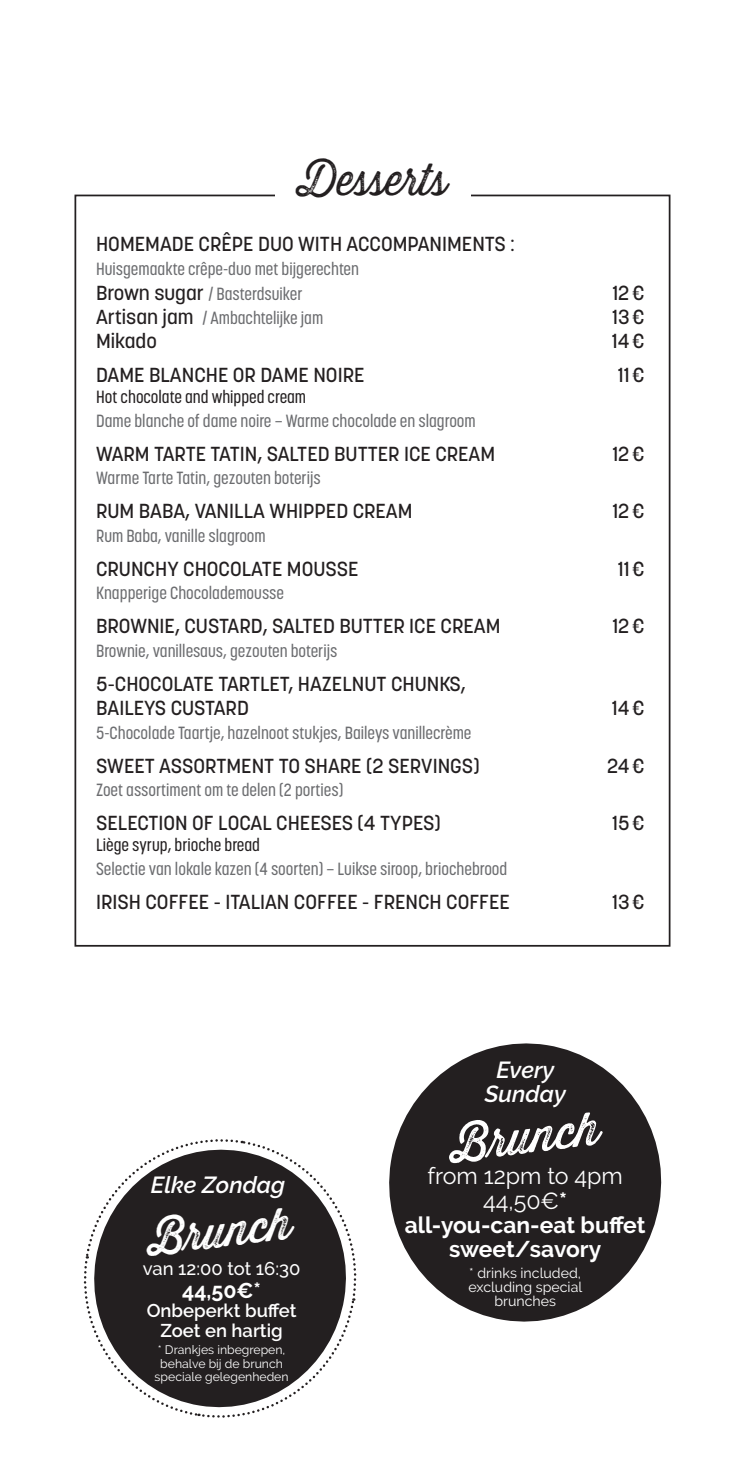
<style>
.page{position:relative;width:745px;height:1474px;background:#fff}
.page>*{position:absolute;margin:0;border:0;box-sizing:border-box;transform-origin:0 0}
.t1{font:45.15px "Thirsty Rough Reg Two";color:#fff}
.t2{font:43.75px "Thirsty Rough Lt Two";color:#231f20}
.t3{font:43.4px "Thirsty Rough Reg Two";color:#fff}
.t4{font:italic 600 23.1px/24.3px "Raleway";color:#fff;text-align:center}
.t5{font:23.1px/24.3px "Raleway";color:#fff;text-align:center}
.t6{font:700 22.75px/24.3px "Raleway";color:#fff;text-align:center}
.t7{font:700 21.35px "Raleway";color:#fff}
.t8{font:500 20.12px/24.2px "Korolev";color:#231f20}
.t9{font:600 18.38px/19.2px "Raleway";color:#fff;text-align:center}
.t10{font:500 18.38px "Raleway";color:#fff}
.t11{font:500 17.5px/24.2px "Korolev Condensed";color:#6c6d70}
.t12{font:500 17.5px "Korolev Condensed";color:#231f20}
.t13{font:14.17px/14px "Raleway";color:#fff;text-align:center}
.t14{font:12.25px/13.7px "Raleway";color:#fff;text-align:center}
.s1{font-family:"Korolev";font-size:20.12px;color:#231f20}
.s2{font-size:21.7px}
.s3{font-weight:700}
</style>
<div class="page">
<svg style="left:389px;top:1043px;width:273px;height:279px;fill:#231f20"></svg>
<svg style="left:85px;top:1140px;width:270px;height:276px;fill:#231f20"></svg>
<h2 class="t2" style="left:297px;top:148px;width:152px">Desserts</h2>
<p class="t8" style="left:96px;top:232px;width:420px">HOMEMADE CRÊPE DUO WITH ACCOMPANIMENTS :</p>
<p class="t11" style="left:96px;top:257px;width:264px">Huisgemaakte crêpe-duo met bijgerechten<br><span class="s1">Brown sugar</span> / Basterdsuiker</p>
<p class="t8" style="left:612px;top:280px;width:34px">12€</p>
<p class="t11" style="left:96px;top:305px;width:228px"><span class="s1">Artisan jam</span> / Ambachtelijke jam</p>
<p class="t8" style="left:612px;top:304px;width:34px">13€</p>
<p class="t8" style="left:96px;top:329px;width:62px">Mikado</p>
<p class="t8" style="left:611px;top:329px;width:34px">14€</p>
<p class="t8" style="left:96px;top:363px;width:269px">DAME BLANCHE OR DAME NOIRE</p>
<p class="t8" style="left:617px;top:363px;width:28px">11€</p>
<p class="t12" style="left:96px;top:386px;width:211px">Hot chocolate and whipped cream</p>
<p class="t11" style="left:96px;top:408px;width:381px">Dame blanche of dame noire – Warme chocolade en slagroom</p>
<p class="t8" style="left:96px;top:441px;width:400px">WARM TARTE TATIN, SALTED BUTTER ICE CREAM</p>
<p class="t8" style="left:612px;top:441px;width:34px">12€</p>
<p class="t11" style="left:96px;top:466px;width:226px">Warme Tarte Tatin, gezouten boterijs</p>
<p class="t8" style="left:96px;top:499px;width:318px">RUM BABA, VANILLA WHIPPED CREAM</p>
<p class="t8" style="left:612px;top:499px;width:34px">12€</p>
<p class="t11" style="left:96px;top:523px;width:171px">Rum Baba, vanille slagroom</p>
<p class="t8" style="left:96px;top:556px;width:264px">CRUNCHY CHOCOLATE MOUSSE</p>
<p class="t8" style="left:617px;top:556px;width:28px">11€</p>
<p class="t11" style="left:96px;top:581px;width:189px">Knapperige Chocolademousse</p>
<p class="t8" style="left:96px;top:614px;width:405px">BROWNIE, CUSTARD, SALTED BUTTER ICE CREAM</p>
<p class="t8" style="left:612px;top:614px;width:34px">12€</p>
<p class="t11" style="left:96px;top:638px;width:243px">Brownie, vanillesaus, gezouten boterijs</p>
<p class="t8" style="left:96px;top:671px;width:371px">5-CHOCOLATE TARTLET, HAZELNUT CHUNKS,<br>BAILEYS CUSTARD</p>
<p class="t8" style="left:611px;top:696px;width:34px">14€</p>
<p class="t11" style="left:96px;top:720px;width:377px">5-Chocolade Taartje, hazelnoot stukjes, Baileys vanillecrème</p>
<p class="t8" style="left:96px;top:753px;width:385px">SWEET ASSORTMENT TO SHARE (2 SERVINGS)</p>
<p class="t8" style="left:606px;top:753px;width:39px">24€</p>
<p class="t11" style="left:96px;top:778px;width:248px">Zoet assortiment om te delen (2 porties)</p>
<p class="t8" style="left:96px;top:811px;width:346px">SELECTION OF LOCAL CHEESES (4 TYPES)</p>
<p class="t8" style="left:611px;top:811px;width:34px">15€</p>
<p class="t12" style="left:96px;top:834px;width:165px">Liège syrup, brioche bread</p>
<p class="t11" style="left:96px;top:856px;width:412px">Selectie van lokale kazen (4 soorten) – Luikse siroop, briochebrood</p>
<p class="t8" style="left:96px;top:889px;width:415px">IRISH COFFEE - ITALIAN COFFEE - FRENCH COFFEE</p>
<p class="t8" style="left:612px;top:889px;width:34px">13€</p>
<h3 class="t4" style="left:484px;top:1057px;width:82px">Every<br>Sunday</h3>
<h3 class="t4" style="left:151px;top:1172px;width:136px">Elke Zondag</h3>
<h3 class="t3" style="left:142px;top:1208px;width:146px;rotate:-7deg">Br unch</h3>
<p class="t10" style="left:143px;top:1257px;width:159px">van 12:00 tot 16:30</p>
<p class="t7" style="left:182px;top:1278px;width:80px">44,50€<span class="s2">*</span></p>
<p class="t9" style="left:147px;top:1301px;width:151px">Onbeperkt buffet<br>Zoet en hartig</p>
<p class="t14" style="left:154px;top:1342px;width:135px">* Drankjes inbegrepen, behalve bij de brunch speciale gelegenheden</p>
<h1 class="t1" style="left:444px;top:1113px;width:152px;rotate:-7deg">Br unch</h1>
<h3 class="t5" style="left:427px;top:1164px;width:197px">from 12pm to 4pm<br>44,50€<span class="s3">*</span></h3>
<h3 class="t6" style="left:404px;top:1212px;width:242px">all-you-can-eat buffet sweet/savory</h3>
<p class="t13" style="left:468px;top:1265px;width:115px">* drinks included, excluding special brunches</p>
</div>
